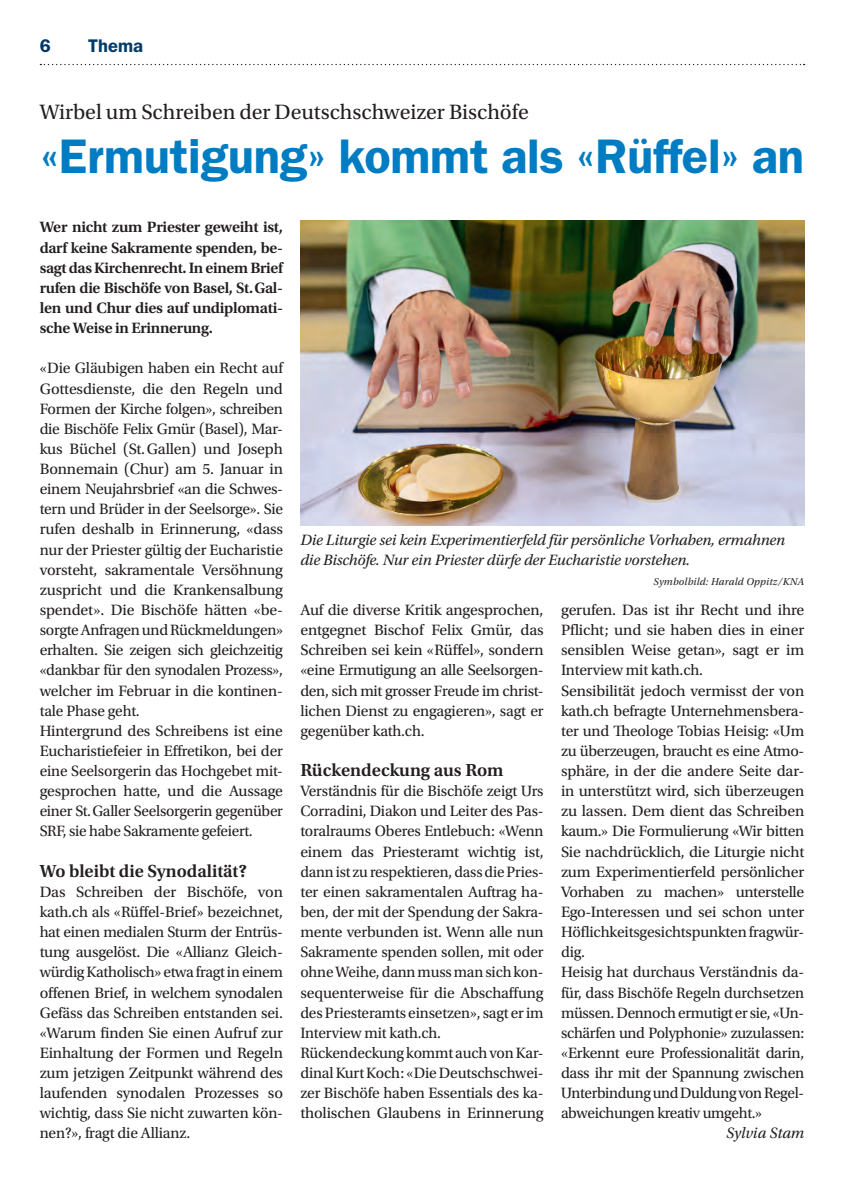
<style>
.page{position:relative;width:844px;height:1191px;background:#fff}
.page>*{position:absolute;margin:0;border:0;box-sizing:border-box;transform-origin:0 0}
.t1{font:600 48.82px "ITC Franklin Gothic Std";letter-spacing:-.005em;color:#007cc2}
.t2{font:21.88px "Utopia Std";color:#231f20}
.t3{font:600 18.38px "Utopia Std";color:#231f20}
.t4{font:600 18.38px "ITC Franklin Gothic Std";letter-spacing:.005em;color:#003c6a}
.t5{font:600 18.38px "ITC Franklin Gothic Std";color:#003667}
.t6{font:15.75px/20.1px "Utopia Std";letter-spacing:-.01em;color:#231f20}
.t7{font:600 15.75px/20.1px "Utopia Std";letter-spacing:-.02em;color:#231f20;text-align:justify}
.t8{font:italic 15.75px/20.1px "Utopia Std";letter-spacing:-.01em;color:#231f20}
.t9{font:italic 10.5px "Utopia Std";letter-spacing:.02em;color:#231f20}
</style>
<div class="page">
<svg style="left:40px;top:64px;width:764px;height:1px"></svg>
<img style="left:300px;top:220px;width:504px;height:306px">
<p class="t5" style="left:40px;top:35px;width:13px">6</p>
<p class="t4" style="left:88px;top:35px;width:57px">Thema</p>
<h2 class="t2" style="left:40px;top:100px;width:490px">Wirbel um Schreiben der Deutschschweizer Bischöfe</h2>
<h1 class="t1" style="left:40px;top:127px;width:765px">«Ermutigung» kommt als «Rüffel» an</h1>
<p class="t7" style="left:40px;top:217px;width:245px">Wer nicht zum Priester geweiht ist, darf keine Sakramente spenden, be&shy;sagt das Kirchenrecht. In einem Brief rufen die Bischöfe von Basel, St.Gal&shy;len und Chur dies auf undiplomati&shy;sche Weise in Erinnerung.</p>
<p class="t6" style="left:40px;top:358px;width:245px">«Die Gläubigen haben ein Recht auf Gottesdienste, die den Regeln und Formen der Kirche folgen», schreiben die Bischöfe Felix Gmür (Basel), Mar&shy;kus Büchel (St.Gallen) und Joseph Bonnemain (Chur) am 5. Januar in einem Neujahrsbrief «an die Schwes&shy;tern und Brüder in der Seelsorge». Sie rufen deshalb in Erinnerung, «dass nur der Priester gültig der Eucharistie vorsteht, sakramentale Versöhnung zuspricht und die Krankensalbung spendet». Die Bischöfe hätten «be&shy;sorgte Anfragen und Rückmeldungen» erhalten. Sie zeigen sich gleichzeitig «dankbar für den synodalen Prozess», welcher im Februar in die kontinen&shy;tale Phase geht.<br>Hintergrund des Schreibens ist eine Eucharistiefeier in Effretikon, bei der eine Seelsorgerin das Hochgebet mit&shy;gesprochen hatte, und die Aussage einer St.Galler Seelsorgerin gegenüber SRF, sie habe Sakramente gefeiert.</p>
<p class="t3" style="left:40px;top:860px;width:209px">Wo bleibt die Synodalität?</p>
<p class="t6" style="left:40px;top:882px;width:245px">Das Schreiben der Bischöfe, von kath.ch als «Rüffel-Brief» bezeichnet, hat einen medialen Sturm der Entrüs&shy;tung ausgelöst. Die «Allianz Gleich&shy;würdig Katholisch» etwa fragt in einem offenen Brief, in welchem synodalen Gefäss das Schreiben entstanden sei. «Warum finden Sie einen Aufruf zur Einhaltung der Formen und Regeln zum jetzigen Zeitpunkt während des laufenden synodalen Prozesses so wichtig, dass Sie nicht zuwarten kön&shy;nen?», fragt die Allianz.</p>
<p class="t8" style="left:300px;top:529px;width:486px">Die Liturgie sei kein Experimentierfeld für persönliche Vorhaben, ermahnen die Bischöfe. Nur ein Priester dürfe der Eucharistie vorstehen.</p>
<p class="t9" style="left:653px;top:575px;width:152px">Symbolbild: Harald Oppitz/KNA</p>
<p class="t6" style="left:300px;top:600px;width:245px;text-align:justify">Auf die diverse Kritik angesprochen, entgegnet Bischof Felix Gmür, das Schreiben sei kein «Rüffel», sondern «eine Ermutigung an alle Seelsorgen&shy;den, sich mit grosser Freude im christ&shy;lichen Dienst zu engagieren», sagt er gegenüber kath.ch.</p>
<p class="t3" style="left:300px;top:759px;width:205px">Rückendeckung aus Rom</p>
<p class="t6" style="left:300px;top:781px;width:245px">Verständnis für die Bischöfe zeigt Urs Corradini, Diakon und Leiter des Pas&shy;toralraums Oberes Entlebuch: «Wenn einem das Priesteramt wichtig ist, dann ist zu respektieren, dass die Pries&shy;ter einen sakramentalen Auftrag ha&shy;ben, der mit der Spendung der Sakra&shy;mente verbunden ist. Wenn alle nun Sakramente spenden sollen, mit oder ohne Weihe, dann muss man sich kon&shy;sequenterweise für die Abschaffung des Priesteramts einsetzen», sagt er im Interview mit kath.ch.<br>Rückendeckung kommt auch von Kar&shy;dinal Kurt Koch: «Die Deutschschwei&shy;zer Bischöfe haben Essentials des ka&shy;tholischen Glaubens in Erinnerung</p>
<p class="t6" style="left:561px;top:600px;width:245px">gerufen. Das ist ihr Recht und ihre Pflicht; und sie haben dies in einer sensiblen Weise getan», sagt er im Interview mit kath.ch.<br>Sensibilität jedoch vermisst der von kath.ch befragte Unternehmensbera&shy;ter und Theologe Tobias Heisig: «Um zu überzeugen, braucht es eine Atmo&shy;sphäre, in der die andere Seite dar&shy;in unterstützt wird, sich überzeugen zu lassen. Dem dient das Schreiben kaum.» Die Formulierung «Wir bitten Sie nachdrücklich, die Liturgie nicht zum Experimentierfeld persönlicher Vorhaben zu machen» unterstelle Ego-Interessen und sei schon unter Höflichkeitsgesichtspunkten fragwür&shy;dig.<br>Heisig hat durchaus Verständnis da&shy;für, dass Bischöfe Regeln durchsetzen müssen. Dennoch ermutigt er sie, «Un&shy;schärfen und Polyphonie» zuzulassen: «Erkennt eure Professionalität darin, dass ihr mit der Spannung zwischen Unterbindung und Duldung von Regel&shy;abweichungen kreativ umgeht.»</p>
<p class="t8" style="left:726px;top:1123px;width:80px">Sylvia Stam</p>
</div>
